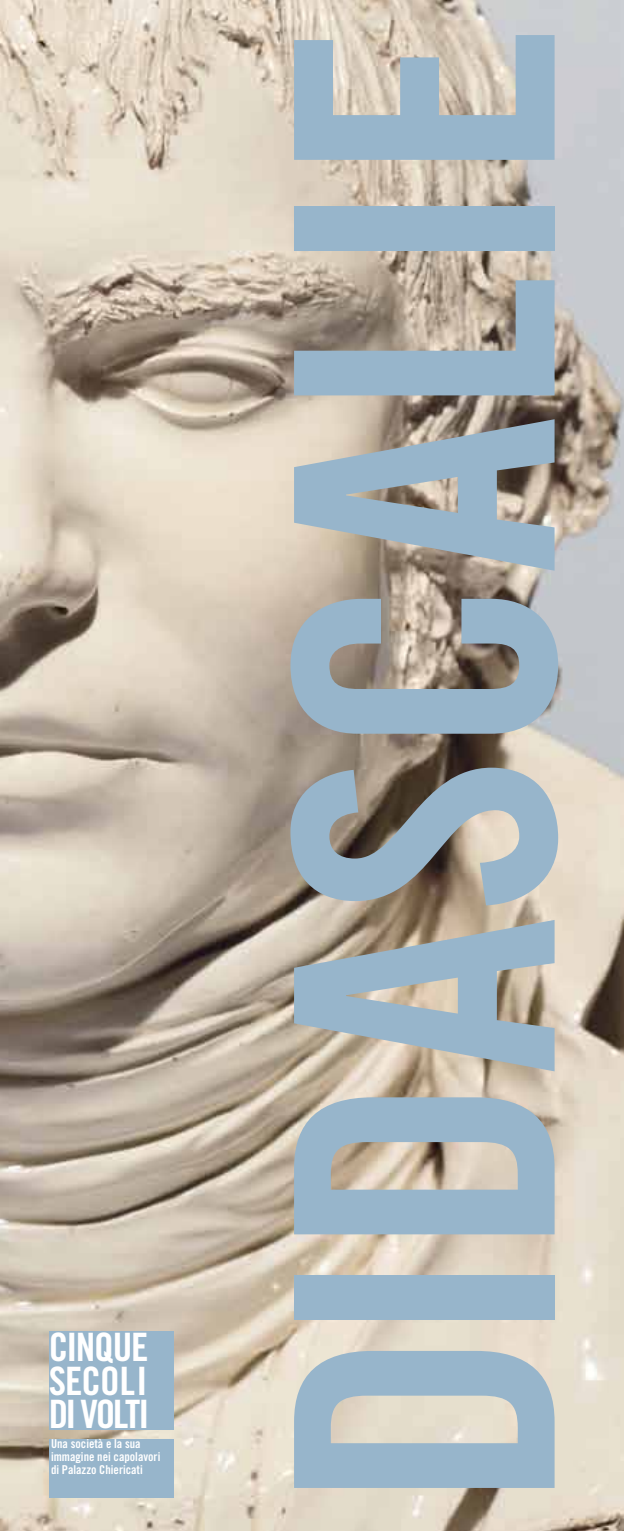
<style>
.page{position:relative;width:624px;height:1531px;background:#fff}
.page>*{position:absolute;margin:0;border:0;box-sizing:border-box;transform-origin:0 0}
.t1{font:360.6px "Trade Gothic LT Std Bd Cn 20";color:#97b5cb}
.t2{font:39.2px/33.4px "Trade Gothic Bold Cond Twenty";letter-spacing:-.03em;color:#fff;text-align:justify}
.t3{font:12.2px/13px "Trade Gothic Bold Cond Twenty";color:#fff}
</style>
<div class="page">
<img style="left:0;top:0;width:624px;height:1531px">
<div style="left:49px;top:1331px;width:125px;height:99px;background:#97b5cb"></div>
<div style="left:49px;top:1439px;width:125px;height:58px;background:#97b5cb"></div>
<h2 class="t2" style="left:49px;top:1330px;width:102px">CINQUE SECOLI DI VOLTI</h2>
<p class="t3" style="left:51px;top:1437px;width:111px">Una società e la sua immagine nei capolavori di Palazzo Chiericati</p>
<h1 class="t1" style="left:207px;top:1509px;width:1489px;rotate:-90deg">DIDASCALIE</h1>
</div>
